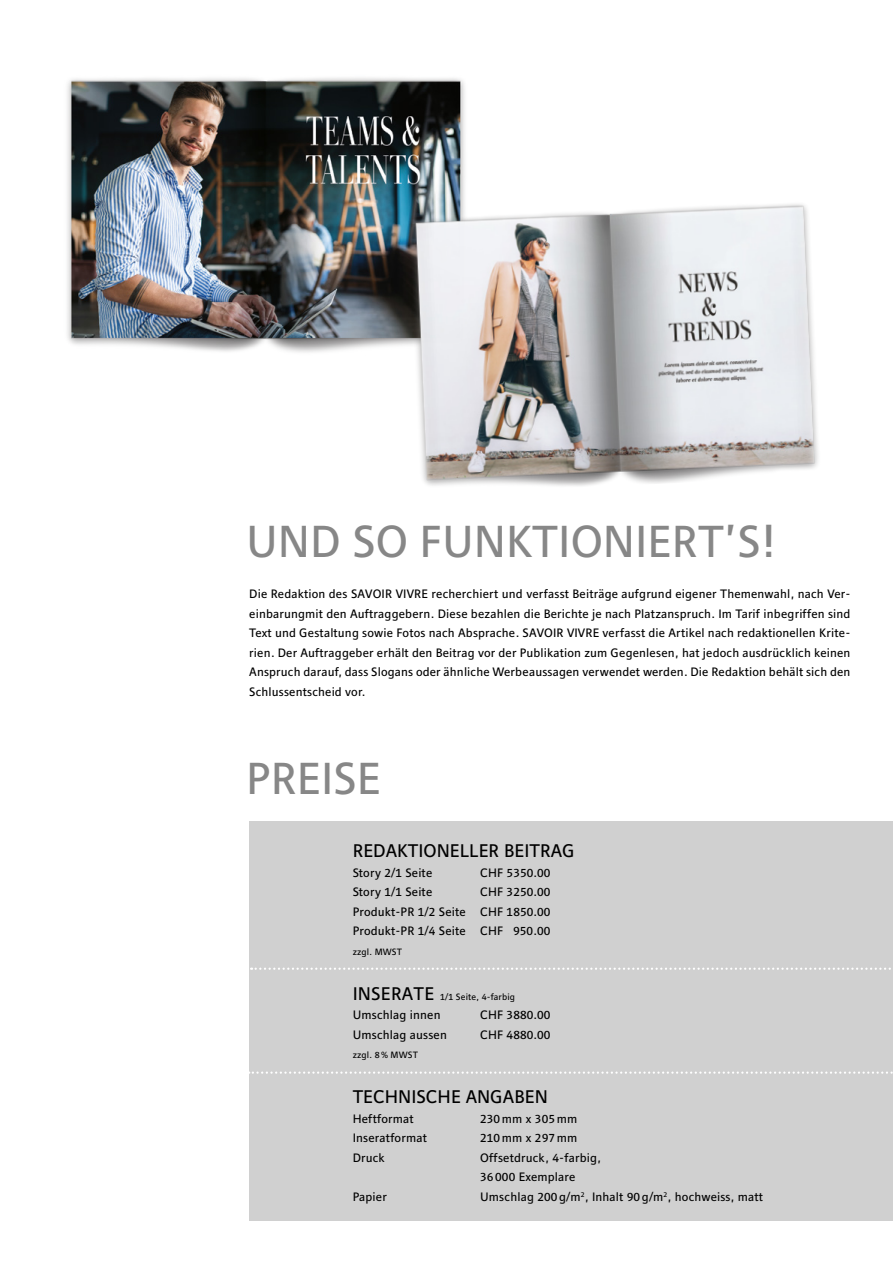
<style>
.page{position:relative;width:893px;height:1263px;background:#fff}
.page>*{position:absolute;margin:0;border:0;box-sizing:border-box;transform-origin:0 0}
.t1{font:44.1px "Horn";color:#878787}
.t2{font:18px "Horn";color:#000}
.t3{font:12px/19.5px "Horn";letter-spacing:.01em;color:#000;text-align:justify}
.t4{font:9px "Horn";letter-spacing:.01em;color:#000}
.s1{font-size:18px}
</style>
<div class="page">
<div style="left:249px;top:821px;width:644px;height:399px;background:#d0d0d0"></div>
<svg style="left:251px;top:967px;width:640px;height:3px"></svg>
<svg style="left:249px;top:1071px;width:644px;height:3px"></svg>
<img style="left:67px;top:78px;width:398px;height:275px">
<img style="left:403px;top:188px;width:415px;height:298px">
<h1 class="t1" style="left:246px;top:515px;width:530px">UND SO FUNKTIONIERT’S!</h1>
<p class="t3" style="left:249px;top:584px;width:603px">Die Redaktion des SAVOIR VIVRE recherchiert und verfasst Beiträge aufgrund eigener Themenwahl, nach Ver&shy;einbarungmit den Auftraggebern. Diese bezahlen die Berichte je nach Platzanspruch. Im Tarif inbegriffen sind Text und Gestaltung sowie Fotos nach Absprache. SAVOIR VIVRE verfasst die Artikel nach redaktionellen Krite&shy;rien. Der Auftraggeber erhält den Beitrag vor der Publikation zum Gegenlesen, hat jedoch ausdrücklich keinen Anspruch darauf, dass Slogans oder ähnliche Werbeaussagen verwendet werden. Die Redaktion behält sich den Schlussentscheid vor.</p>
<h1 class="t1" style="left:246px;top:753px;width:137px">PREISE</h1>
<h2 class="t2" style="left:353px;top:840px;width:224px">REDAKTIONELLER BEITRAG</h2>
<p class="t3" style="left:353px;top:862px;width:81px">Story 2/1 Seite</p>
<p class="t3" style="left:480px;top:862px;width:72px">CHF 5350.00</p>
<p class="t3" style="left:353px;top:882px;width:81px">Story 1/1 Seite</p>
<p class="t3" style="left:353px;top:882px;width:199px;text-indent:127px">CHF 3250.00<br>Produkt-PR 1/2 Seite CHF 1850.00<br>Produkt-PR 1/4 Seite CHF 950.00</p>
<p class="t4" style="left:353px;top:946px;width:51px">zzgl. MWST</p>
<p class="t4" style="left:353px;top:991px;width:164px"><span class="s1">INSERATE</span> 1/1 Seite, 4-farbig</p>
<p class="t3" style="left:353px;top:1005px;width:89px">Umschlag innen</p>
<p class="t3" style="left:480px;top:1005px;width:72px">CHF 3880.00</p>
<p class="t3" style="left:353px;top:1024px;width:96px">Umschlag aussen</p>
<p class="t3" style="left:480px;top:1024px;width:72px">CHF 4880.00</p>
<p class="t4" style="left:353px;top:1049px;width:67px">zzgl. 8% MWST</p>
<h2 class="t2" style="left:353px;top:1086px;width:197px">TECHNISCHE ANGABEN</h2>
<p class="t3" style="left:353px;top:1108px;width:63px">Heftformat</p>
<p class="t3" style="left:480px;top:1108px;width:99px">230 mm x 305 mm</p>
<p class="t3" style="left:353px;top:1128px;width:76px">Inseratformat</p>
<p class="t3" style="left:480px;top:1128px;width:99px">210 mm x 297 mm</p>
<p class="t3" style="left:353px;top:1147px;width:34px">Druck</p>
<p class="t3" style="left:480px;top:1147px;width:122px">Offsetdruck, 4-farbig,<br>36 000 Exemplare</p>
<p class="t3" style="left:353px;top:1186px;width:36px">Papier</p>
<p class="t3" style="left:480px;top:1186px;width:284px">Umschlag 200g/m<sup>2</sup>, Inhalt 90g/m<sup>2</sup>, hochweiss, matt</p>
</div>
